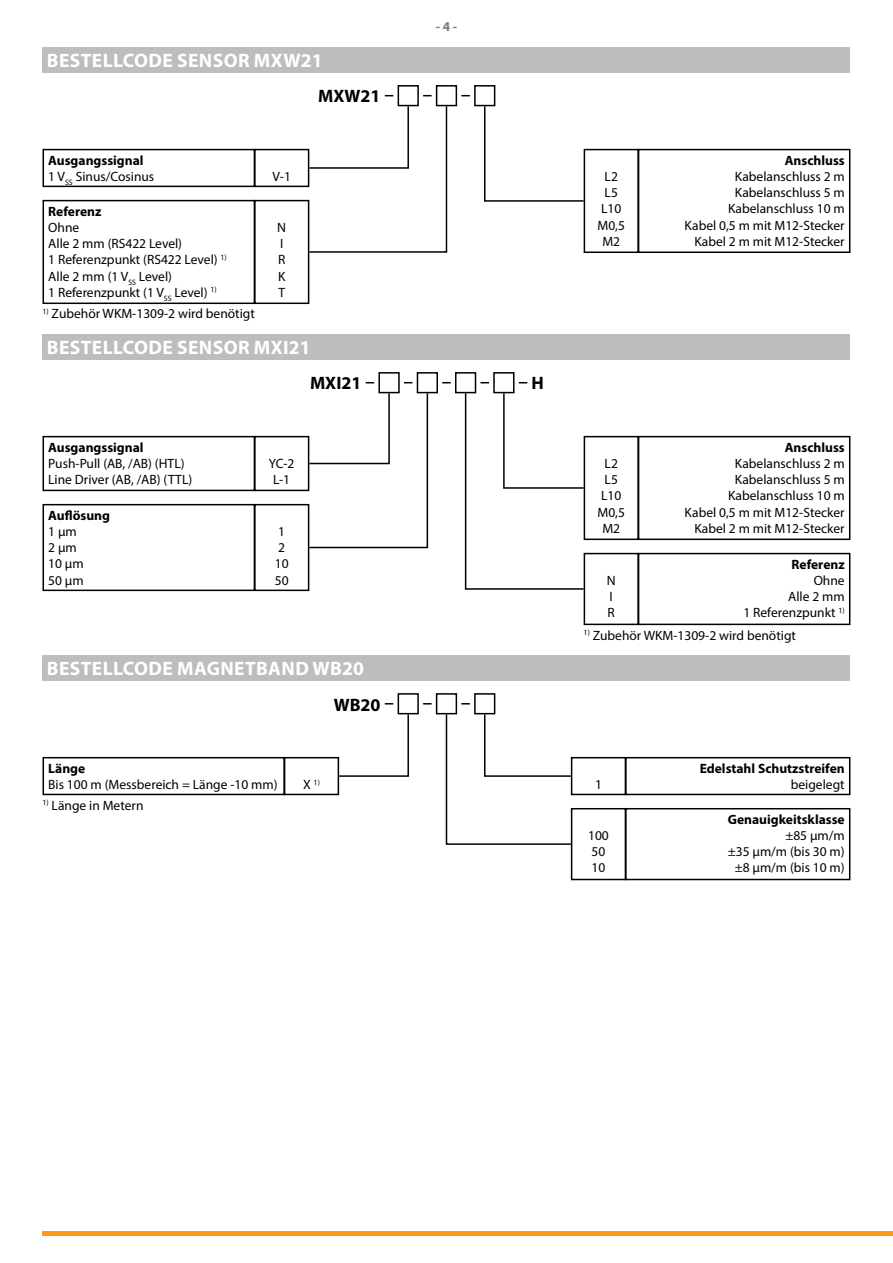
<style>
.page{position:relative;width:893px;height:1263px;background:#fff}
.page>*{position:absolute;margin:0;border:0;box-sizing:border-box;transform-origin:0 0}
.Überschrift_Inhaltsverzeichnis{font:700 19.5px "Myriad Pro";letter-spacing:.02em;color:#fff}
.t1{font:700 18px "Myriad Pro";color:#000}
.t2{font:13.5px "Myriad Pro";color:#000}
.t3{font:700 13.5px "Myriad Pro";color:#000}
.t4{font:700 13.5px "Myriad Pro";color:#7d7c7d}
.t5{font:7.8px "Myriad Pro";color:#000}
.s1{font-size:13.5px}
</style>
<div class="page">
<hr style="left:43px;top:1231px;width:850px;height:4px;background:#ff991a">
<div style="left:43px;top:47px;width:807px;height:25px;background:#bebdbe"></div>
<div style="left:398px;top:85px;width:21px;height:21px;border:2px solid #000"></div>
<div style="left:436px;top:85px;width:21px;height:21px;border:2px solid #000"></div>
<div style="left:474px;top:85px;width:21px;height:21px;border:2px solid #000"></div>
<div style="left:43px;top:149px;width:212px;height:38px;border:2px solid #000"></div>
<div style="left:254px;top:149px;width:55px;height:38px;border:2px solid #000"></div>
<div style="left:43px;top:200px;width:212px;height:104px;border:2px solid #000"></div>
<div style="left:254px;top:200px;width:55px;height:104px;border:2px solid #000"></div>
<div style="left:638px;top:149px;width:212px;height:104px;border:2px solid #000"></div>
<div style="left:584px;top:149px;width:55px;height:104px;border:2px solid #000"></div>
<svg style="left:308px;top:105px;width:140px;height:148px"></svg>
<svg style="left:483px;top:105px;width:102px;height:97px"></svg>
<div style="left:43px;top:334px;width:807px;height:25px;background:#bebdbe"></div>
<div style="left:378px;top:372px;width:22px;height:21px;border:2px solid #000"></div>
<div style="left:417px;top:372px;width:21px;height:21px;border:2px solid #000"></div>
<div style="left:455px;top:372px;width:21px;height:21px;border:2px solid #000"></div>
<div style="left:493px;top:372px;width:21px;height:21px;border:2px solid #000"></div>
<div style="left:43px;top:436px;width:212px;height:55px;border:2px solid #000"></div>
<div style="left:254px;top:436px;width:55px;height:55px;border:2px solid #000"></div>
<div style="left:43px;top:504px;width:212px;height:87px;border:2px solid #000"></div>
<div style="left:254px;top:504px;width:55px;height:87px;border:2px solid #000"></div>
<div style="left:638px;top:436px;width:212px;height:104px;border:2px solid #000"></div>
<div style="left:584px;top:436px;width:55px;height:104px;border:2px solid #000"></div>
<div style="left:638px;top:553px;width:212px;height:72px;border:2px solid #000"></div>
<div style="left:584px;top:553px;width:55px;height:72px;border:2px solid #000"></div>
<svg style="left:308px;top:392px;width:121px;height:157px"></svg>
<svg style="left:464px;top:392px;width:121px;height:198px"></svg>
<div style="left:43px;top:655px;width:807px;height:25px;background:#bebdbe"></div>
<div style="left:398px;top:693px;width:21px;height:21px;border:2px solid #000"></div>
<div style="left:436px;top:693px;width:21px;height:21px;border:2px solid #000"></div>
<div style="left:474px;top:693px;width:21px;height:21px;border:2px solid #000"></div>
<div style="left:43px;top:757px;width:242px;height:38px;border:2px solid #000"></div>
<div style="left:284px;top:757px;width:55px;height:38px;border:2px solid #000"></div>
<div style="left:625px;top:757px;width:225px;height:38px;border:2px solid #000"></div>
<div style="left:571px;top:757px;width:55px;height:38px;border:2px solid #000"></div>
<div style="left:625px;top:808px;width:225px;height:72px;border:2px solid #000"></div>
<div style="left:571px;top:808px;width:55px;height:72px;border:2px solid #000"></div>
<svg style="left:338px;top:713px;width:72px;height:64px"></svg>
<svg style="left:445px;top:713px;width:127px;height:133px"></svg>
<p class="Überschrift_Inhaltsverzeichnis" style="left:47px;top:48px;width:277px">BESTELLCODE SENSOR MXW21</p>
<p class="t1" style="left:318px;top:85px;width:64px">MXW21</p>
<p class="t3" style="left:48px;top:151px;width:97px">Ausgangssignal</p>
<p class="t2" style="left:48px;top:168px;width:108px">1 V<sub>SS</sub> Sinus/Cosinus</p>
<p class="t2" style="left:272px;top:168px;width:20px">V-1</p>
<p class="t3" style="left:48px;top:202px;width:55px">Referenz</p>
<p class="t2" style="left:48px;top:219px;width:33px">Ohne</p>
<p class="t2" style="left:48px;top:235px;width:135px">Alle 2 mm (RS422 Level)</p>
<p class="t2" style="left:48px;top:251px;width:180px">1 Referenzpunkt (RS422 Level) <sup>1)</sup></p>
<p class="t2" style="left:48px;top:268px;width:125px">Alle 2 mm (1 V<sub>SS</sub> Level)</p>
<p class="t2" style="left:48px;top:284px;width:170px">1 Referenzpunkt (1 V<sub>SS</sub> Level) <sup>1)</sup></p>
<p class="t2" style="left:277px;top:219px;width:10px">N</p>
<p class="t2" style="left:280px;top:235px;width:5px">I</p>
<p class="t2" style="left:278px;top:251px;width:9px">R</p>
<p class="t2" style="left:278px;top:268px;width:9px">K</p>
<p class="t2" style="left:278px;top:284px;width:8px">T</p>
<p class="t2" style="left:43px;top:306px;width:214px"><sup>1)</sup> Zubehör WKM-1309-2 wird benötigt</p>
<p class="Überschrift_Inhaltsverzeichnis" style="left:47px;top:335px;width:265px">BESTELLCODE SENSOR MXI21</p>
<p class="t4" style="left:436px;top:18px;width:23px">- 4 -</p>
<p class="t3" style="left:48px;top:438px;width:97px">Ausgangssignal</p>
<p class="t2" style="left:48px;top:455px;width:138px">Push-Pull (AB, /AB) (HTL)</p>
<p class="t2" style="left:48px;top:471px;width:145px">Line Driver (AB, /AB) (TTL)</p>
<p class="t3" style="left:48px;top:506px;width:63px">Auflösung</p>
<p class="t2" style="left:48px;top:523px;width:30px">1 µm</p>
<p class="t2" style="left:48px;top:539px;width:30px">2 µm</p>
<p class="t2" style="left:48px;top:555px;width:37px">10 µm</p>
<p class="t2" style="left:48px;top:572px;width:37px">50 µm</p>
<p class="t1" style="left:310px;top:372px;width:53px">MXI21</p>
<p class="t1" style="left:531px;top:372px;width:14px">H</p>
<p class="t2" style="left:269px;top:455px;width:27px">YC-2</p>
<p class="t2" style="left:273px;top:471px;width:18px">L-1</p>
<p class="t2" style="left:278px;top:523px;width:8px">1</p>
<p class="t2" style="left:278px;top:539px;width:8px">2</p>
<p class="t2" style="left:275px;top:555px;width:15px">10</p>
<p class="t2" style="left:275px;top:572px;width:15px">50</p>
<p class="Überschrift_Inhaltsverzeichnis" style="left:47px;top:656px;width:318px">BESTELLCODE MAGNETBAND WB20</p>
<p class="t1" style="left:334px;top:693px;width:48px">WB20</p>
<p class="t3" style="left:48px;top:759px;width:39px">Länge</p>
<p class="t2" style="left:48px;top:776px;width:231px">Bis 100 m (Messbereich = Länge -10 mm)</p>
<p class="t5" style="left:303px;top:777px;width:18px"><span class="s1">X</span> 1)</p>
<p class="t2" style="left:43px;top:797px;width:103px"><sup>1)</sup> Länge in Metern</p>
<p class="t2" style="left:605px;top:168px;width:15px">L2</p>
<p class="t2" style="left:605px;top:184px;width:15px">L5</p>
<p class="t2" style="left:601px;top:200px;width:22px">L10</p>
<p class="t2" style="left:597px;top:217px;width:29px">M0,5</p>
<p class="t2" style="left:602px;top:233px;width:19px">M2</p>
<p class="t3" style="left:785px;top:151px;width:61px">Anschluss</p>
<p class="t2" style="left:735px;top:168px;width:111px">Kabelanschluss 2 m</p>
<p class="t2" style="left:735px;top:184px;width:111px">Kabelanschluss 5 m</p>
<p class="t2" style="left:728px;top:200px;width:118px">Kabelanschluss 10 m</p>
<p class="t2" style="left:685px;top:217px;width:162px">Kabel 0,5 m mit M12-Stecker</p>
<p class="t2" style="left:694px;top:233px;width:152px">Kabel 2 m mit M12-Stecker</p>
<p class="t2" style="left:605px;top:455px;width:15px">L2</p>
<p class="t2" style="left:605px;top:471px;width:15px">L5</p>
<p class="t2" style="left:601px;top:487px;width:22px">L10</p>
<p class="t2" style="left:597px;top:504px;width:29px">M0,5</p>
<p class="t2" style="left:602px;top:520px;width:19px">M2</p>
<p class="t3" style="left:785px;top:438px;width:61px">Anschluss</p>
<p class="t2" style="left:735px;top:455px;width:111px">Kabelanschluss 2 m</p>
<p class="t2" style="left:735px;top:471px;width:111px">Kabelanschluss 5 m</p>
<p class="t2" style="left:728px;top:487px;width:118px">Kabelanschluss 10 m</p>
<p class="t2" style="left:685px;top:504px;width:162px">Kabel 0,5 m mit M12-Stecker</p>
<p class="t2" style="left:694px;top:520px;width:152px">Kabel 2 m mit M12-Stecker</p>
<p class="t3" style="left:792px;top:555px;width:55px">Referenz</p>
<p class="t2" style="left:814px;top:572px;width:33px">Ohne</p>
<p class="t2" style="left:788px;top:588px;width:58px">Alle 2 mm</p>
<p class="t2" style="left:743px;top:604px;width:103px">1 Referenzpunkt <sup>1)</sup></p>
<p class="t2" style="left:607px;top:572px;width:10px">N</p>
<p class="t2" style="left:610px;top:588px;width:5px">I</p>
<p class="t2" style="left:608px;top:604px;width:9px">R</p>
<p class="t2" style="left:584px;top:627px;width:214px"><sup>1)</sup> Zubehör WKM-1309-2 wird benötigt</p>
<p class="t3" style="left:700px;top:759px;width:147px">Edelstahl Schutzstreifen</p>
<p class="t2" style="left:595px;top:776px;width:8px">1</p>
<p class="t2" style="left:791px;top:776px;width:55px">beigelegt</p>
<p class="t3" style="left:728px;top:810px;width:118px">Genauigkeitsklasse</p>
<p class="t2" style="left:785px;top:827px;width:61px">±85 μm/m</p>
<p class="t2" style="left:728px;top:843px;width:118px">±35 μm/m (bis 30 m)</p>
<p class="t2" style="left:735px;top:859px;width:111px">±8 μm/m (bis 10 m)</p>
<p class="t2" style="left:588px;top:827px;width:22px">100</p>
<p class="t2" style="left:592px;top:843px;width:15px">50</p>
<p class="t2" style="left:592px;top:859px;width:15px">10</p>
</div>
